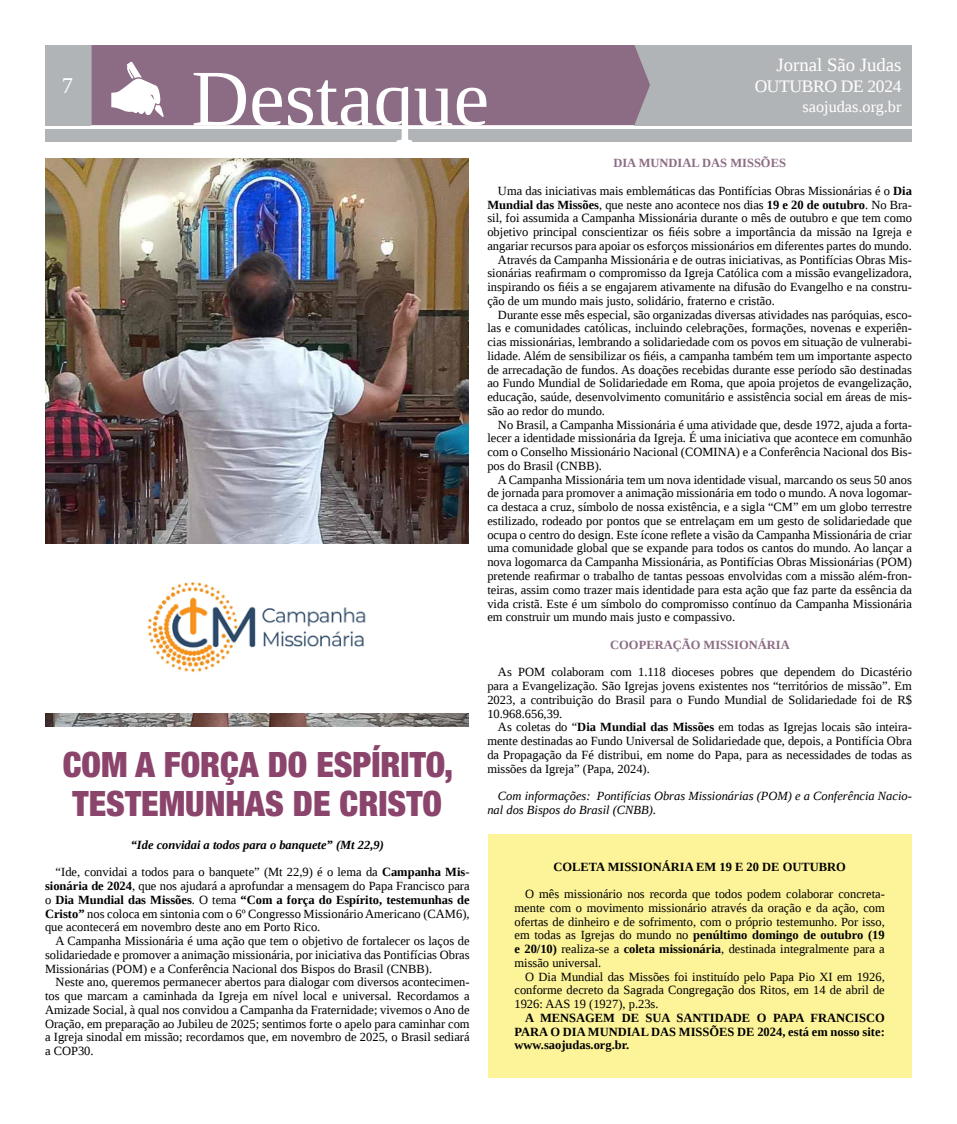
<style>
.page{position:relative;width:957px;height:1124px;background:#fff}
.page>*{position:absolute;margin:0;border:0;box-sizing:border-box;transform-origin:0 0}
.t1{font:80px "Liberation Serif";color:#fff}
.t2{font:900 condensed 35px/38.8px "Helvetica Neue LT Std";color:#8b446b}
.t3{font:22.5px "Liberation Serif";color:#fff}
.t4{font:18.75px "Liberation Serif";color:#fff}
.t5{font:17.5px "Liberation Serif";letter-spacing:-.02em;color:#fff}
.t6{font:16.25px "Liberation Serif";color:#fff}
.t7{font:12.5px/13.8px "Liberation Serif";color:#000;text-align:justify}
.t8{font:700 12.5px/13.8px "Liberation Serif";color:#000;text-align:justify}
.t9{font:italic 12.5px/13.8px "Liberation Serif";color:#000}
.t10{font:700 12.5px "Liberation Serif";color:#8c6c84}
.t11{font:italic 700 12.5px "Liberation Serif";color:#000}
.s1{font-weight:700}
</style>
<div class="page">
<div style="left:45px;top:45px;width:45px;height:80px;background:#b1b4b6"></div>
<div style="left:635px;top:45px;width:277px;height:80px;background:#b1b4b6"></div>
<div style="left:45px;top:128px;width:867px;height:13px;background:#b1b4b6"></div>
<div style="left:488px;top:834px;width:423px;height:244px;background:#fdf49a"></div>
<img style="left:45px;top:159px;width:423px;height:567px">
<div style="left:35px;top:544px;width:443px;height:168px;background:#fff"></div>
<div style="left:91px;top:45px;width:559px;height:80px;background:#8c6c84"></div>
<svg style="left:111px;top:62px;width:53px;height:55px"></svg>
<img style="left:147px;top:582px;width:219px;height:91px">
<h3 class="t3" style="left:62px;top:71px;width:13px">7</h3>
<h1 class="t1" style="left:191px;top:47px;width:299px">Destaque</h1>
<h3 class="t4" style="left:776px;top:53px;width:126px">Jornal São Judas</h3>
<h3 class="t5" style="left:754px;top:75px;width:148px">OUTUBRO DE 2024</h3>
<h3 class="t6" style="left:802px;top:96px;width:100px">saojudas.org.br</h3>
<h2 class="t2" style="left:63px;top:744px;width:392px">COM A FORÇA DO ESPÍRITO,<br>TESTEMUNHAS DE CRISTO</h2>
<p class="t11" style="left:131px;top:836px;width:255px">“Ide convidai a todos para o banquete” (Mt 22,9)</p>
<p class="t7" style="left:45px;top:865px;width:426px;text-indent:11px">“Ide, convidai a todos para o banquete” (Mt 22,9) é o lema da <span class="s1">Campanha Mis&shy;sionária de 2024</span>, que nos ajudará a aprofundar a mensagem do Papa Francisco para o <span class="s1">Dia Mundial das Missões</span>. O tema <span class="s1">“Com a força do Espírito, testemunhas de Cristo”</span> nos coloca em sintonia com o 6º Congresso Missionário Americano (CAM6), que acontecerá em novembro deste ano em Porto Rico.</p>
<p class="t7" style="left:45px;top:933px;width:426px;text-indent:11px">A Campanha Missionária é uma ação que tem o objetivo de fortalecer os laços de solidariedade e promover a animação missionária, por iniciativa das Pontifícias Obras Missionárias (POM) e a Conferência Nacional dos Bispos do Brasil (CNBB).</p>
<p class="t7" style="left:45px;top:975px;width:426px;text-indent:11px">Neste ano, queremos permanecer abertos para dialogar com diversos acontecimen&shy;tos que marcam a caminhada da Igreja em nível local e universal. Recordamos a Amizade Social, à qual nos convidou a Campanha da Fraternidade; vivemos o Ano de Oração, em preparação ao Jubileu de 2025; sentimos forte o apelo para caminhar com a Igreja sinodal em missão; recordamos que, em novembro de 2025, o Brasil sediará a COP30.</p>
<p class="t10" style="left:613px;top:155px;width:174px">DIA MUNDIAL DAS MISSÕES</p>
<p class="t7" style="left:498px;top:184px;width:415px">Uma das iniciativas mais emblemáticas das Pontifícias Obras Missionárias é o <span class="s1">Dia</span></p>
<p class="t7" style="left:487px;top:197px;width:426px"><span class="s1">Mundial das Missões</span>, que neste ano acontece nos dias <span class="s1">19 e 20 de outubro</span>. No Bra-</p>
<p class="t7" style="left:487px;top:211px;width:426px">sil, foi assumida a Campanha Missionária durante o mês de outubro e que tem como</p>
<p class="t7" style="left:487px;top:225px;width:426px">objetivo principal conscientizar os fiéis sobre a importância da missão na Igreja e</p>
<p class="t7" style="left:487px;top:239px;width:426px">angariar recursos para apoiar os esforços missionários em diferentes partes do mundo.</p>
<p class="t7" style="left:498px;top:252px;width:415px">Através da Campanha Missionária e de outras iniciativas, as Pontifícias Obras Mis-</p>
<p class="t7" style="left:487px;top:266px;width:426px">sionárias reafirmam o compromisso da Igreja Católica com a missão evangelizadora,</p>
<p class="t7" style="left:487px;top:280px;width:426px">inspirando os fiéis a se engajarem ativamente na difusão do Evangelho e na constru-</p>
<p class="t7" style="left:487px;top:294px;width:289px">ção de um mundo mais justo, solidário, fraterno e cristão.</p>
<p class="t7" style="left:498px;top:307px;width:415px">Durante esse mês especial, são organizadas diversas atividades nas paróquias, esco-</p>
<p class="t7" style="left:487px;top:321px;width:426px">las e comunidades católicas, incluindo celebrações, formações, novenas e experiên-</p>
<p class="t7" style="left:487px;top:335px;width:426px">cias missionárias, lembrando a solidariedade com os povos em situação de vulnerabi-</p>
<p class="t7" style="left:487px;top:349px;width:426px">lidade. Além de sensibilizar os fiéis, a campanha também tem um importante aspecto</p>
<p class="t7" style="left:487px;top:362px;width:426px">de arrecadação de fundos. As doações recebidas durante esse período são destinadas</p>
<p class="t7" style="left:487px;top:376px;width:426px">ao Fundo Mundial de Solidariedade em Roma, que apoia projetos de evangelização,</p>
<p class="t7" style="left:487px;top:390px;width:426px">educação, saúde, desenvolvimento comunitário e assistência social em áreas de mis-</p>
<p class="t7" style="left:487px;top:404px;width:119px">são ao redor do mundo.</p>
<p class="t7" style="left:498px;top:417px;width:415px">No Brasil, a Campanha Missionária é uma atividade que, desde 1972, ajuda a forta-</p>
<p class="t7" style="left:487px;top:431px;width:426px">lecer a identidade missionária da Igreja. É uma iniciativa que acontece em comunhão</p>
<p class="t7" style="left:487px;top:445px;width:426px">com o Conselho Missionário Nacional (COMINA) e a Conferência Nacional dos Bis-</p>
<p class="t7" style="left:487px;top:459px;width:116px">pos do Brasil (CNBB).</p>
<p class="t7" style="left:498px;top:472px;width:415px">A Campanha Missionária tem um nova identidade visual, marcando os seus 50 anos</p>
<p class="t7" style="left:487px;top:486px;width:426px">de jornada para promover a animação missionária em todo o mundo. A nova logomar-</p>
<p class="t7" style="left:487px;top:500px;width:426px">ca destaca a cruz, símbolo de nossa existência, e a sigla “CM” em um globo terrestre</p>
<p class="t7" style="left:487px;top:514px;width:426px">estilizado, rodeado por pontos que se entrelaçam em um gesto de solidariedade que</p>
<p class="t7" style="left:487px;top:527px;width:426px">ocupa o centro do design. Este ícone reflete a visão da Campanha Missionária de criar</p>
<p class="t7" style="left:487px;top:541px;width:426px">uma comunidade global que se expande para todos os cantos do mundo. Ao lançar a</p>
<p class="t7" style="left:487px;top:555px;width:426px">nova logomarca da Campanha Missionária, as Pontifícias Obras Missionárias (POM)</p>
<p class="t7" style="left:487px;top:569px;width:426px">pretende reafirmar o trabalho de tantas pessoas envolvidas com a missão além-fron-</p>
<p class="t7" style="left:487px;top:582px;width:426px">teiras, assim como trazer mais identidade para esta ação que faz parte da essência da</p>
<p class="t7" style="left:487px;top:596px;width:426px">vida cristã. Este é um símbolo do compromisso contínuo da Campanha Missionária</p>
<p class="t7" style="left:487px;top:610px;width:249px">em construir um mundo mais justo e compassivo.</p>
<p class="t10" style="left:610px;top:636px;width:181px">COOPERAÇÃO MISSIONÁRIA</p>
<p class="t7" style="left:487px;top:665px;width:426px;text-indent:11px">As POM colaboram com 1.118 dioceses pobres que dependem do Dicastério para a Evangelização. São Igrejas jovens existentes nos “territórios de missão”. Em 2023, a contribuição do Brasil para o Fundo Mundial de Solidariedade foi de R$ 10.968.656,39.</p>
<p class="t7" style="left:487px;top:720px;width:426px;text-indent:11px">As coletas do “<span class="s1">Dia Mundial das Missões</span> em todas as Igrejas locais são inteira&shy;mente destinadas ao Fundo Universal de Solidariedade que, depois, a Pontifícia Obra da Propagação da Fé distribui, em nome do Papa, para as necessidades de todas as missões da Igreja” (Papa, 2024).</p>
<p class="t9" style="left:487px;top:789px;width:426px;text-indent:11px">Com informações: Pontifícias Obras Missionárias (POM) e a Conferência Nacio&shy;nal dos Bispos do Brasil (CNBB).</p>
<p class="t8" style="left:553px;top:859px;width:294px">COLETA MISSIONÁRIA EM 19 E 20 DE OUTUBRO</p>
<p class="t7" style="left:514px;top:886px;width:372px;text-indent:11px">O mês missionário nos recorda que todos podem colaborar concreta&shy;mente com o movimento missionário através da oração e da ação, com ofertas de dinheiro e de sofrimento, com o próprio testemunho. Por isso, em todas as Igrejas do mundo no <span class="s1">penúltimo domingo de outubro (19 e 20/10)</span> realiza-se a <span class="s1">coleta missionária</span>, destinada integralmente para a missão universal.</p>
<p class="t7" style="left:514px;top:969px;width:372px;text-indent:11px">O Dia Mundial das Missões foi instituído pelo Papa Pio XI em 1926, conforme decreto da Sagrada Congregação dos Ritos, em 14 de abril de 1926: AAS 19 (1927), p.23s.</p>
<p class="t8" style="left:514px;top:1010px;width:372px;text-indent:11px">A MENSAGEM DE SUA SANTIDADE O PAPA FRANCISCO PARA O DIA MUNDIAL DAS MISSÕES DE 2024, está em nosso site: www.saojudas.org.br.</p>
</div>
